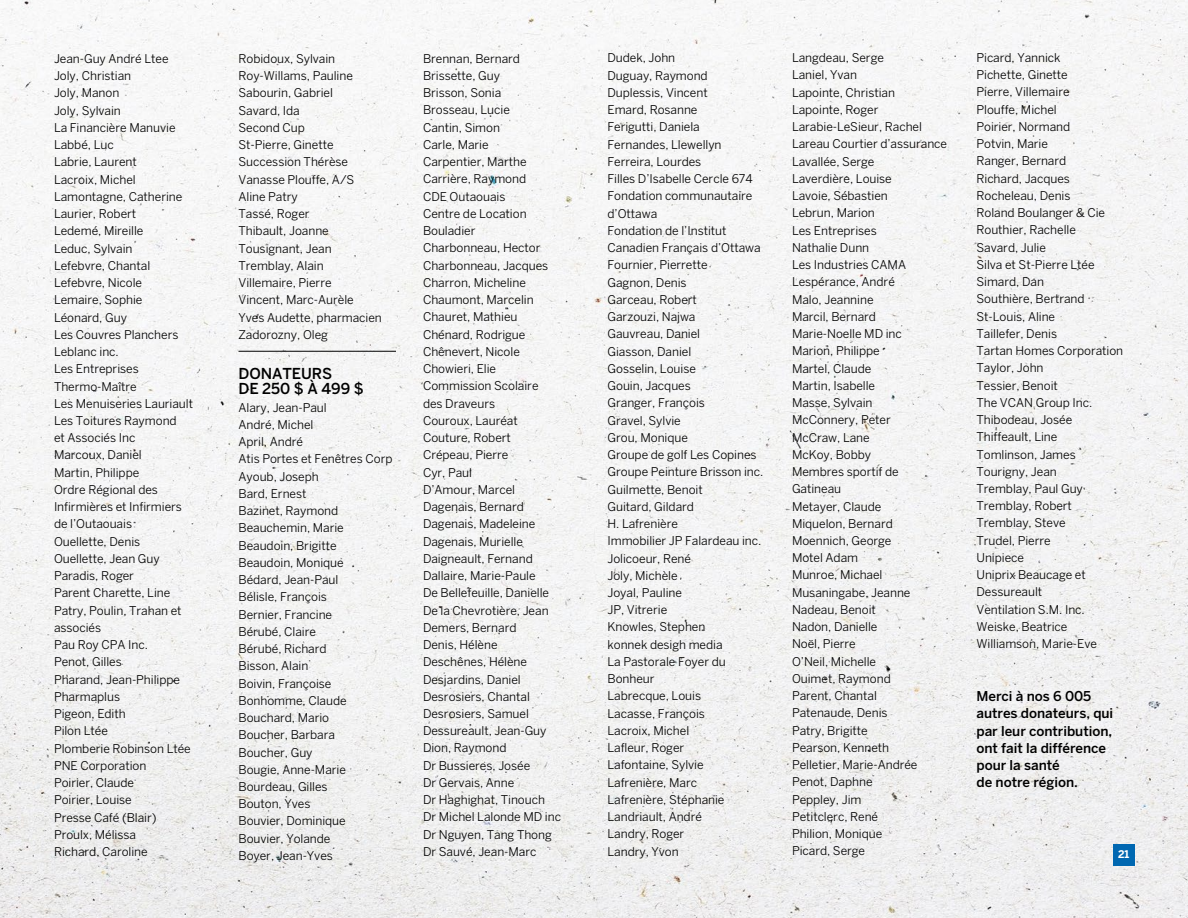
<style>
.page{position:relative;width:1188px;height:918px;background:#fff}
.page>*{position:absolute;margin:0;border:0;box-sizing:border-box;transform-origin:0 0}
.t1{font:500 15px/15px "Benton Sans";letter-spacing:-.005em;color:#000}
.t2{font:500 13.5px/17.2px "Benton Sans";letter-spacing:-.005em;color:#000}
.t3{font:12px/17.2px "Benton Sans";letter-spacing:-.005em;color:#000}
.t4{font:700 10.5px "Benton Sans";color:#fff}
</style>
<div class="page">
<img style="left:0;top:0;width:1188px;height:918px">
<div style="left:1113px;top:844px;width:21px;height:21px;background:#0067b1"></div>
<hr style="left:238px;top:351px;width:158px;height:1px;background:#000">
<p class="t3" style="left:54px;top:50px;width:141px">Jean-Guy André Ltee<br>Joly, Christian<br>Joly, Manon<br>Joly, Sylvain<br>La Financière Manuvie<br>Labbé, Luc<br>Labrie, Laurent<br>Lacroix, Michel<br>Lamontagne, Catherine<br>Laurier, Robert<br>Ledemé, Mireille<br>Leduc, Sylvain<br>Lefebvre, Chantal<br>Lefebvre, Nicole<br>Lemaire, Sophie<br>Léonard, Guy<br>Les Couvres Planchers<br>Leblanc inc.<br>Les Entreprises<br>Thermo-Maître<br>Les Menuiseries Lauriault<br>Les Toitures Raymond<br>et Associés Inc<br>Marcoux, Daniel<br>Martin, Philippe<br>Ordre Régional des<br>Infirmières et Infirmiers de l’Outaouais<br>Ouellette, Denis<br>Ouellette, Jean Guy<br>Paradis, Roger<br>Parent Charette, Line<br>Patry, Poulin, Trahan et associés<br>Pau Roy CPA Inc.<br>Penot, Gilles<br>Pharand, Jean-Philippe<br>Pharmaplus<br>Pigeon, Edith<br>Pilon Ltée<br>Plomberie Robinson Ltée<br>PNE Corporation<br>Poirier, Claude<br>Poirier, Louise<br>Presse Café (Blair)<br>Proulx, Mélissa<br>Richard, Caroline</p>
<p class="t3" style="left:238px;top:50px;width:145px">Robidoux, Sylvain<br>Roy-Willams, Pauline<br>Sabourin, Gabriel<br>Savard, Ida<br>Second Cup<br>St-Pierre, Ginette<br>Succession Thérèse<br>Vanasse Plouffe, A/S<br>Aline Patry<br>Tassé, Roger<br>Thibault, Joanne<br>Tousignant, Jean<br>Tremblay, Alain<br>Villemaire, Pierre<br>Vincent, Marc-Aurèle<br>Yves Audette, pharmacien<br>Zadorozny, Oleg</p>
<p class="t1" style="left:238px;top:366px;width:127px">Donateurs<br>de 250 $ à 499 $</p>
<p class="t3" style="left:238px;top:399px;width:156px">Alary, Jean-Paul<br>André, Michel<br>April, André<br>Atis Portes et Fenêtres Corp<br>Ayoub, Joseph<br>Bard, Ernest<br>Bazinet, Raymond<br>Beauchemin, Marie<br>Beaudoin, Brigitte<br>Beaudoin, Monique<br>Bédard, Jean-Paul<br>Bélisle, François<br>Bernier, Francine<br>Bérubé, Claire<br>Bérubé, Richard<br>Bisson, Alain<br>Boivin, Françoise<br>Bonhomme, Claude<br>Bouchard, Mario<br>Boucher, Barbara<br>Boucher, Guy<br>Bougie, Anne-Marie<br>Bourdeau, Gilles<br>Bouton, Yves<br>Bouvier, Dominique<br>Bouvier, Yolande<br>Boyer, Jean-Yves</p>
<p class="t3" style="left:423px;top:50px;width:140px">Brennan, Bernard<br>Brissette, Guy<br>Brisson, Sonia<br>Brosseau, Lucie<br>Cantin, Simon<br>Carle, Marie<br>Carpentier, Marthe<br>Carrière, Raymond<br>CDE Outaouais<br>Centre de Location<br>Bouladier<br>Charbonneau, Hector<br>Charbonneau, Jacques<br>Charron, Micheline<br>Chaumont, Marcelin<br>Chauret, Mathieu<br>Chénard, Rodrigue<br>Chênevert, Nicole<br>Chowieri, Elie<br>Commission Scolaire des Draveurs<br>Couroux, Lauréat<br>Couture, Robert<br>Crépeau, Pierre<br>Cyr, Paul<br>D’Amour, Marcel<br>Dagenais, Bernard<br>Dagenais, Madeleine<br>Dagenais, Murielle<br>Daigneault, Fernand<br>Dallaire, Marie-Paule<br>De Bellefeuille, Danielle<br>De la Chevrotière, Jean<br>Demers, Bernard<br>Denis, Hélène<br>Deschênes, Hélène<br>Desjardins, Daniel<br>Desrosiers, Chantal<br>Desrosiers, Samuel<br>Dessureault, Jean-Guy<br>Dion, Raymond<br>Dr Bussieres, Josée<br>Dr Gervais, Anne<br>Dr Haghighat, Tinouch<br>Dr Michel Lalonde MD inc<br>Dr Nguyen, Tang Thong<br>Dr Sauvé, Jean-Marc</p>
<p class="t3" style="left:608px;top:49px;width:157px">Dudek, John<br>Duguay, Raymond<br>Duplessis, Vincent<br>Emard, Rosanne<br>Ferigutti, Daniela<br>Fernandes, Llewellyn<br>Ferreira, Lourdes<br>Filles D’Isabelle Cercle 674<br>Fondation communautaire d’Ottawa<br>Fondation de l’Institut<br>Canadien Français d’Ottawa<br>Fournier, Pierrette<br>Gagnon, Denis<br>Garceau, Robert<br>Garzouzi, Najwa<br>Gauvreau, Daniel<br>Giasson, Daniel<br>Gosselin, Louise<br>Gouin, Jacques<br>Granger, François<br>Gravel, Sylvie<br>Grou, Monique<br>Groupe de golf Les Copines<br>Groupe Peinture Brisson inc.<br>Guilmette, Benoit<br>Guitard, Gildard<br>H. Lafrenière<br>Immobilier JP Falardeau inc.<br>Jolicoeur, René<br>Joly, Michèle<br>Joyal, Pauline<br>JP, Vitrerie<br>Knowles, Stephen<br>konnek desigh media<br>La Pastorale Foyer du<br>Bonheur<br>Labrecque, Louis<br>Lacasse, François<br>Lacroix, Michel<br>Lafleur, Roger<br>Lafontaine, Sylvie<br>Lafrenière, Marc<br>Lafrenière, Stéphanie<br>Landriault, André<br>Landry, Roger<br>Landry, Yvon</p>
<p class="t3" style="left:792px;top:49px;width:157px">Langdeau, Serge<br>Laniel, Yvan<br>Lapointe, Christian<br>Lapointe, Roger<br>Larabie-LeSieur, Rachel<br>Lareau Courtier d’assurance<br>Lavallée, Serge<br>Laverdière, Louise<br>Lavoie, Sébastien<br>Lebrun, Marion<br>Les Entreprises<br>Nathalie Dunn<br>Les Industries CAMA<br>Lespérance, André<br>Malo, Jeannine<br>Marcil, Bernard<br>Marie-Noelle MD inc<br>Marion, Philippe<br>Martel, Claude<br>Martin, Isabelle<br>Masse, Sylvain<br>McConnery, Peter<br>McCraw, Lane<br>McKoy, Bobby<br>Membres sportif de<br>Gatineau<br>Metayer, Claude<br>Miquelon, Bernard<br>Moennich, George<br>Motel Adam<br>Munroe, Michael<br>Musaningabe, Jeanne<br>Nadeau, Benoit<br>Nadon, Danielle<br>Noël, Pierre<br>O’Neil, Michelle<br>Ouimet, Raymond<br>Parent, Chantal<br>Patenaude, Denis<br>Patry, Brigitte<br>Pearson, Kenneth<br>Pelletier, Marie-Andrée<br>Penot, Daphne<br>Peppley, Jim<br>Petitclerc, René<br>Philion, Monique<br>Picard, Serge</p>
<p class="t3" style="left:976px;top:49px;width:148px">Picard, Yannick<br>Pichette, Ginette<br>Pierre, Villemaire<br>Plouffe, Michel<br>Poirier, Normand<br>Potvin, Marie<br>Ranger, Bernard<br>Richard, Jacques<br>Rocheleau, Denis<br>Roland Boulanger &amp; Cie<br>Routhier, Rachelle<br>Savard, Julie<br>Silva et St-Pierre Ltée<br>Simard, Dan<br>Southière, Bertrand<br>St-Louis, Aline<br>Taillefer, Denis<br>Tartan Homes Corporation<br>Taylor, John<br>Tessier, Benoit<br>The VCAN Group Inc.<br>Thibodeau, Josée<br>Thiffeault, Line<br>Tomlinson, James<br>Tourigny, Jean<br>Tremblay, Paul Guy<br>Tremblay, Robert<br>Tremblay, Steve<br>Trudel, Pierre<br>Unipiece<br>Uniprix Beaucage et<br>Dessureault<br>Ventilation S.M. Inc.<br>Weiske, Beatrice<br>Williamson, Marie-Eve</p>
<p class="t2" style="left:976px;top:687px;width:138px">Merci à nos 6 005 autres donateurs, qui par leur contribution, ont fait la différence pour la santé<br>de notre région.</p>
<p class="t4" style="left:1118px;top:848px;width:13px">21</p>
</div>
